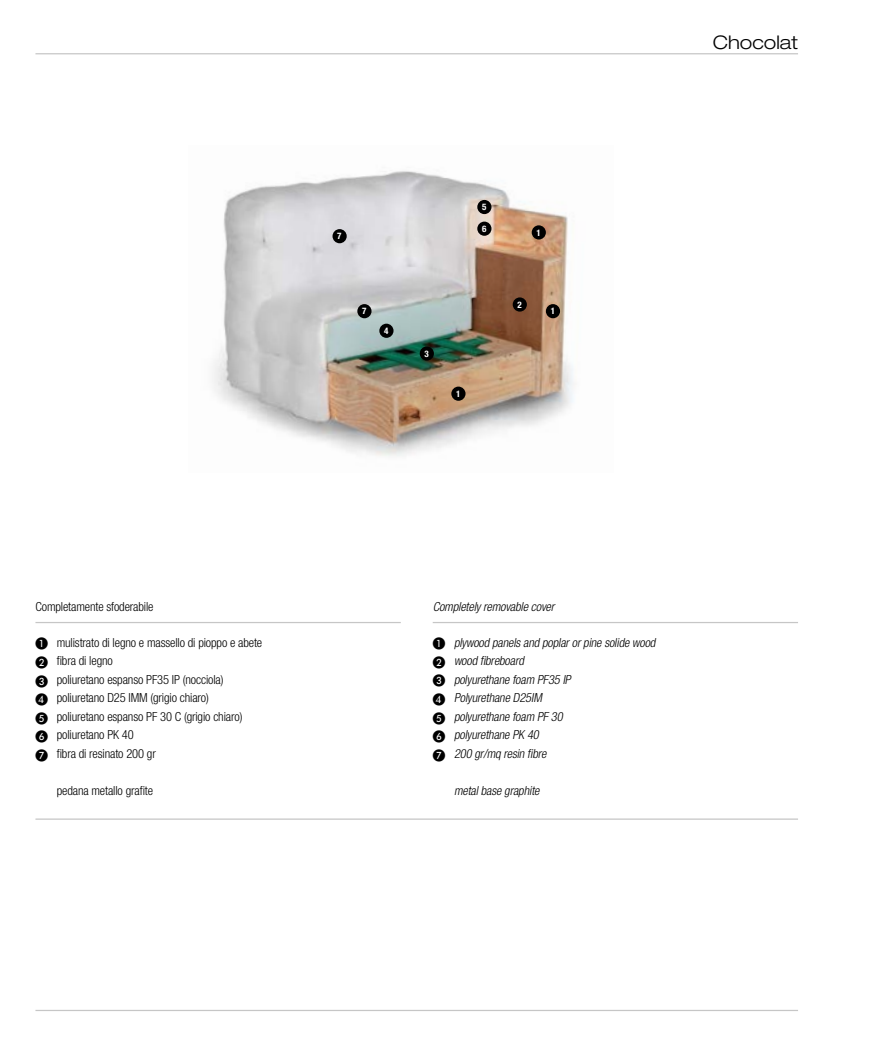
<style>
.page{position:relative;width:869px;height:1063px;background:#fff}
.page>*{position:absolute;margin:0;border:0;box-sizing:border-box;transform-origin:0 0}
.t1{font:300 expanded 18.75px "Helvetica Neue LT Std";color:#000}
.t2{font:300 condensed 12.5px/18.5px "Helvetica Neue LT Std";letter-spacing:-.01em;color:#000}
.t3{font:italic 300 condensed 12.5px/18.5px "Helvetica Neue LT Std";color:#000}
.t4{font:italic 300 condensed 12.5px "Helvetica Neue LT Std";letter-spacing:-.01em;color:#000}
.t5{font:12.5px/18.5px "European Pi Std 1";color:#000;text-align:justify}
.t6{font:700 condensed 9px "Helvetica Neue LT Std";color:#fff}
</style>
<div class="page">
<hr style="left:35px;top:53px;width:762px;height:1px;background:#c6c6c6">
<hr style="left:35px;top:1010px;width:762px;height:1px;background:#c6c6c6">
<img style="left:212px;top:171px;width:362px;height:286px">
<div style="left:332px;top:229px;width:14px;height:14px;background:#000;border-radius:50%"></div>
<div style="left:477px;top:222px;width:14px;height:14px;background:#000;border-radius:50%"></div>
<div style="left:477px;top:200px;width:14px;height:14px;background:#000;border-radius:50%"></div>
<div style="left:531px;top:225px;width:14px;height:15px;background:#000;border-radius:50%"></div>
<div style="left:545px;top:304px;width:15px;height:14px;background:#000;border-radius:50%"></div>
<div style="left:512px;top:297px;width:14px;height:15px;background:#000;border-radius:50%"></div>
<div style="left:451px;top:387px;width:14px;height:14px;background:#000;border-radius:50%"></div>
<div style="left:419px;top:346px;width:14px;height:15px;background:#000;border-radius:50%"></div>
<div style="left:379px;top:324px;width:14px;height:14px;background:#000;border-radius:50%"></div>
<div style="left:357px;top:304px;width:14px;height:14px;background:#000;border-radius:50%"></div>
<hr style="left:35px;top:819px;width:762px;height:1px;background:#c6c6c6">
<hr style="left:35px;top:622px;width:365px;height:1px;background:#c6c6c6">
<hr style="left:432px;top:622px;width:365px;height:1px;background:#c6c6c6">
<p class="t6" style="left:337px;top:231px;width:6px">7</p>
<p class="t6" style="left:362px;top:306px;width:6px">7</p>
<p class="t6" style="left:384px;top:325px;width:6px">4</p>
<p class="t6" style="left:482px;top:202px;width:6px">5</p>
<p class="t6" style="left:482px;top:223px;width:6px">6</p>
<p class="t6" style="left:424px;top:348px;width:6px">3</p>
<p class="t6" style="left:456px;top:388px;width:6px">1</p>
<p class="t6" style="left:536px;top:227px;width:6px">1</p>
<p class="t6" style="left:517px;top:299px;width:6px">2</p>
<p class="t6" style="left:550px;top:306px;width:6px">1</p>
<h1 class="t1" style="left:712px;top:31px;width:87px">Chocolat</h1>
<p class="t2" style="left:35px;top:598px;width:120px">Completamente sfoderabile</p>
<p class="t4" style="left:432px;top:600px;width:123px">Completely removable cover</p>
<p class="t3" style="left:454px;top:633px;width:205px">plywood panelsand poplarorpine solide wood wood fibreboard<br>polyurethane foam PF35 IP<br>Polyurethane D25IM<br>polyurethane foam PF 30<br>polyurethane PK 40<br>200 gr/mq resin fibre</p>
<p class="t3" style="left:454px;top:781px;width:89px">metalbase graphite</p>
<p class="t5" style="left:35px;top:635px;width:14px">❶<br>❷<br>❸<br>❹<br>❺<br>❻<br>❼</p>
<p class="t5" style="left:432px;top:635px;width:14px">❶<br>❷<br>❸<br>❹<br>❺<br>❻<br>❼</p>
<p class="t2" style="left:57px;top:633px;width:207px">mulistrato di legno e massello di pioppo e abete fibra di legno<br>poliuretano espanso PF35 IP (nocciola) poliuretano D25 IMM (grigio chiaro)<br>poliuretano espanso PF 30 C (grigio chiaro) poliuretano PK 40<br>fibra di resinato 200 gr</p>
<p class="t2" style="left:57px;top:781px;width:98px">pedana metallo grafite</p>
</div>
